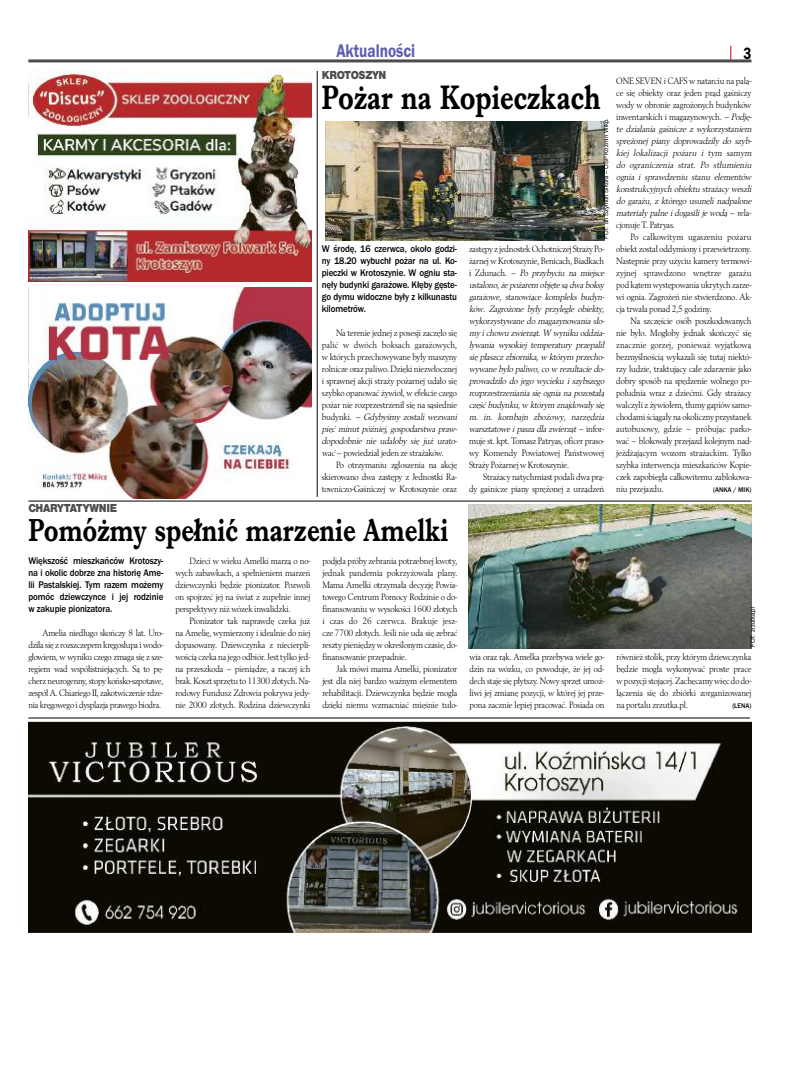
<style>
.page{position:relative;width:794px;height:1092px;background:#fff}
.page>*{position:absolute;margin:0;border:0;box-sizing:border-box;transform-origin:0 0}
.t1{font:700 35px "Imprint URWTCE";color:#000;scale:.8 1}
.t2{font:700 33px "Imprint URWTCE";color:#000;scale:.8 1}
.t3{font:19px "Franklin Got URWTCE Dem";color:#5b60ad;scale:.8 1}
.t4{font:17px "Franklin Got URWTCE Dem";color:#000;scale:.8 1}
.t5{font:900 12px "Nimbus San TCE";letter-spacing:-.035em;color:#4d4d4d;scale:.9 1}
.t6{font:500 10px/12px "Franklin Got URWTCE";letter-spacing:-.01em;color:#000;text-align:justify;scale:.9 1}
.t7{font:9.6px/12px "Berling TCE";letter-spacing:-.015em;color:#000;text-align:justify;scale:.9 1}
.t8{font:italic 9.6px/12px "Berling TCE";letter-spacing:-.02em;color:#000;scale:.9 1}
.t9{font:500 7px "Franklin Got URWTCE";color:#000;scale:.95 1}
.t10{font:6px "Helvetica";letter-spacing:-.005em;color:#000}
.s1{font-style:normal}
.s2{font-style:italic}
</style>
<div class="page">
<hr style="left:28px;top:59px;width:723px;height:3px;background:#4d4d4d">
<svg style="left:730px;top:46px;width:1px;height:14px"></svg>
<img style="left:325px;top:122px;width:279px;height:118px">
<img style="left:468px;top:504px;width:283px;height:145px">
<img style="left:28px;top:71px;width:283px;height:210px">
<img style="left:28px;top:287px;width:283px;height:211px">
<img style="left:28px;top:721px;width:723px;height:212px">
<hr style="left:317px;top:71px;width:1px;height:426px;background:#000">
<hr style="left:28px;top:500px;width:723px;height:1px;background:#000">
<hr style="left:28px;top:717px;width:722px;height:1px;background:#000">
<h3 class="t3" style="left:336px;top:40px;width:100px">Aktualności</h3>
<h3 class="t4" style="left:743px;top:43px;width:11px">3</h3>
<p class="t5" style="left:322px;top:68px;width:73px">KROTOSZYN</p>
<h1 class="t1" style="left:322px;top:76px;width:350px">Pożar na Kopieczkach</h1>
<p class="t8" style="left:616px;top:75px;width:153px"><span class="s1">ONE SEVEN i CAFS w natarciu na palą&shy;ce się obiekty oraz jeden prąd gaśniczy wody w obronie zagrożonych budynków inwentarskich i magazynowych.</span> –Podję&shy;te działania gaśnicze z wykorzystaniem sprężonej piany doprowadziły do szyb&shy;kiej lokalizacji pożaru i tym samym do ograniczenia strat. Po stłumieniu ognia i sprawdzeniu stanu elementów konstrukcyjnych obiektu strażacy weszli do garażu, z którego usunęli nadpalone materiały palne i dogasili je wodą <span class="s1">– rela&shy;cjonuje T. Patryas.</span></p>
<p class="t7" style="left:616px;top:231px;width:152px;text-indent:14px">Po całkowitym ugaszeniu pożaru obiekt został oddymiony i przewietrzony.<br>Następnie przy użyciu kamery termowi&shy;zyjnej sprawdzono wnętrze garażu pod kątem występowania ukrytych zarze&shy;wi ognia. Zagrożeń nie stwierdzono. Ak&shy;cja trwała ponad 2,5 godziny.</p>
<p class="t7" style="left:616px;top:315px;width:152px;text-indent:14px">Na szczęście osób poszkodowanych nie było. Mogłoby jednak skończyć się znacznie gorzej, ponieważ wyjątkową bezmyślnością wykazali się tutaj niektó&shy;rzy ludzie, traktujący całe zdarzenie jako dobry sposób na spędzenie wolnego po&shy;południa wraz z dziećmi. Gdy strażacy walczyli z żywiołem, tłumy gapiów samo&shy;chodami ściągały na okoliczny przystanek autobusowy, gdzie – próbując parko&shy;wać – blokowały przejazd kolejnym nad&shy;jeżdżającym wozom strażackim. Tylko szybka interwencja mieszkańców Kopie&shy;czek zapobiegła całkowitemu zablokowa&shy;niu przejazdu.</p>
<p class="t10" style="left:603px;top:239px;width:122px;rotate:-90deg">FOT. dh Szymon Sikora – OSP Koźmin Wlkp.</p>
<p class="t6" style="left:322px;top:243px;width:152px">W środę, 16 czerwca, około godzi&shy;ny 18.20 wybuchł pożar na ul. Ko&shy;pieczki w Krotoszynie. W ogniu sta&shy;nęły budynki garażowe. Kłęby gęste&shy;go dymu widoczne były z kilkunastu kilometrów.</p>
<p class="t7" style="left:322px;top:327px;width:153px;text-align:left;text-indent:14px">Na terenie jednej z posesji zaczęło się palić w dwóch boksach garażowych, w których przechowywane były maszyny rolnicze oraz paliwo. Dzięki niezwłocznej i sprawnej akcji straży pożarnej udało się szybko opanować żywioł, w efekcie czego pożar nie rozprzestrzenił się na sąsiednie budynki. <span class="s2">– Gdybyśmy zostali wezwani pięć minut później, gospodarstwa praw&shy;dopodobnie nie udałoby się już urato&shy;wać</span>– powiedział jeden ze strażaków.</p>
<p class="t7" style="left:322px;top:459px;width:152px;text-indent:14px">Po otrzymaniu zgłoszenia na akcję skierowano dwa zastępy z Jednostki Ra&shy;towniczo-Gaśniczej w Krotoszynie oraz</p>
<p class="t8" style="left:469px;top:243px;width:153px"><span class="s1">zastępy z jednostek Ochotniczej Straży Po&shy;żarnej w Krotoszynie, Benicach, Biadkach i Zdunach.</span> – Po przybyciu na miejsce ustalono, że pożarem objęte są dwa boksy garażowe, stanowiące kompleks budyn&shy;ków. Zagrożone były przyległe obiekty, wykorzystywane do magazynowania sło&shy;my ichowuzwierząt.W wynikuoddzia&shy;ływania wysokiej temperatury przepalił się płaszcz zbiornika, w którym przecho&shy;wywane było paliwo, co w rezultacie do&shy;prowadziło do jego wycieku i szybszego rozprzestrzeniania się ognia na pozostałą część budynku, w którym znajdowały się m. in. kombajn zbożowy, narzędzia warsztatowe i pasza dla zwierząt <span class="s1">– infor&shy;muje st. kpt. Tomasz Patryas, oficer praso&shy;wy Komendy Powiatowej Państwowej Straży Pożarnej w Krotoszynie.</span></p>
<p class="t7" style="left:469px;top:471px;width:152px;text-align:right">Strażacy natychmiast podali dwa prą-<br>dy gaśnicze piany sprężonej z urządzeń</p>
<p class="t9" style="left:713px;top:485px;width:42px">(ANKA / MIK)</p>
<p class="t5" style="left:28px;top:501px;width:100px">CHARYTATYWNIE</p>
<h2 class="t2" style="left:28px;top:510px;width:527px">Pomóżmy spełnić marzenie Amelki</h2>
<p class="t6" style="left:28px;top:555px;width:151px">Większość mieszkańców Krotoszy&shy;na i okolic dobrze zna historię Ame&shy;lii Pastalskiej. Tym razem możemy pomóc dziewczynce i jej rodzinie w zakupie pionizatora.</p>
<p class="t7" style="left:28px;top:627px;width:151px;text-indent:14px">Amelia niedługo skończy 8 lat. Uro&shy;dziła się z rozszczepem kręgosłupa i wodo&shy;głowiem, w wyniku czego zmaga się z sze&shy;regiem wad współistniejących. Są to pę&shy;cherz neurogenny, stopy końsko-szpotawe, zespół A. Chiariego II, zakotwiczenie rdze&shy;nia kręgowego i dysplazja prawego biodra.</p>
<p class="t7" style="left:175px;top:555px;width:151px;text-indent:14px">Dzieci w wieku Amelki marzą o no&shy;wych zabawkach, a spełnieniem marzeń dziewczynki będzie pionizator. Pozwoli on spojrzeć jej na świat z zupełnie innej perspektywy niż wózek inwalidzki.</p>
<p class="t7" style="left:175px;top:615px;width:151px;text-indent:14px">Pionizator tak naprawdę czeka już na Amelię, wymierzony i idealnie do niej dopasowany. Dziewczynka z niecierpli&shy;wością czeka na jego odbiór. Jest tylko jed&shy;na przeszkoda – pieniądze, a raczej ich brak.Kosztsprzętuto 11300 złotych.Na&shy;rodowy Fundusz Zdrowia pokrywa jedy&shy;nie 2000 złotych. Rodzina dziewczynki</p>
<p class="t7" style="left:322px;top:555px;width:151px">podjęła próby zebrania potrzebnej kwoty, jednak pandemia pokrzyżowała plany.<br>Mama Amelki otrzymała decyzję Powia&shy;towego Centrum Pomocy Rodzinie o do&shy;finansowaniu w wysokości 1600 złotych i czas do 26 czerwca. Brakuje jesz&shy;cze 7700 złotych. Jeśli nie uda się zebrać reszty pieniędzy w określonym czasie, do&shy;finansowanie przepadnie.</p>
<p class="t7" style="left:322px;top:663px;width:151px;text-indent:14px">Jak mówi mama Amelki, pionizator jest dla niej bardzo ważnym elementem rehabilitacji. Dziewczynka będzie mogła dzięki niemu wzmacniać mięśnie tuło-</p>
<p class="t10" style="left:750px;top:647px;width:42px;rotate:-90deg">FOT. zrzutka.pl</p>
<p class="t7" style="left:469px;top:651px;width:151px">wia oraz rąk. Amelka przebywa wiele go&shy;dzin na wózku, co powoduje, że jej od&shy;dech staje się płytszy. Nowy sprzęt umoż&shy;liwi jej zmianę pozycji, w której jej prze&shy;pona zacznie lepiej pracować. Posiada on</p>
<p class="t7" style="left:616px;top:651px;width:151px">również stolik, przy którym dziewczynka będzie mogła wykonywać proste prace w pozycji stojącej. Zachęcamy więc do do&shy;łączenia się do zbiórki zorganizowanej na portalu zrzutka.pl.</p>
<p class="t9" style="left:732px;top:701px;width:22px">(LENA)</p>
</div>
